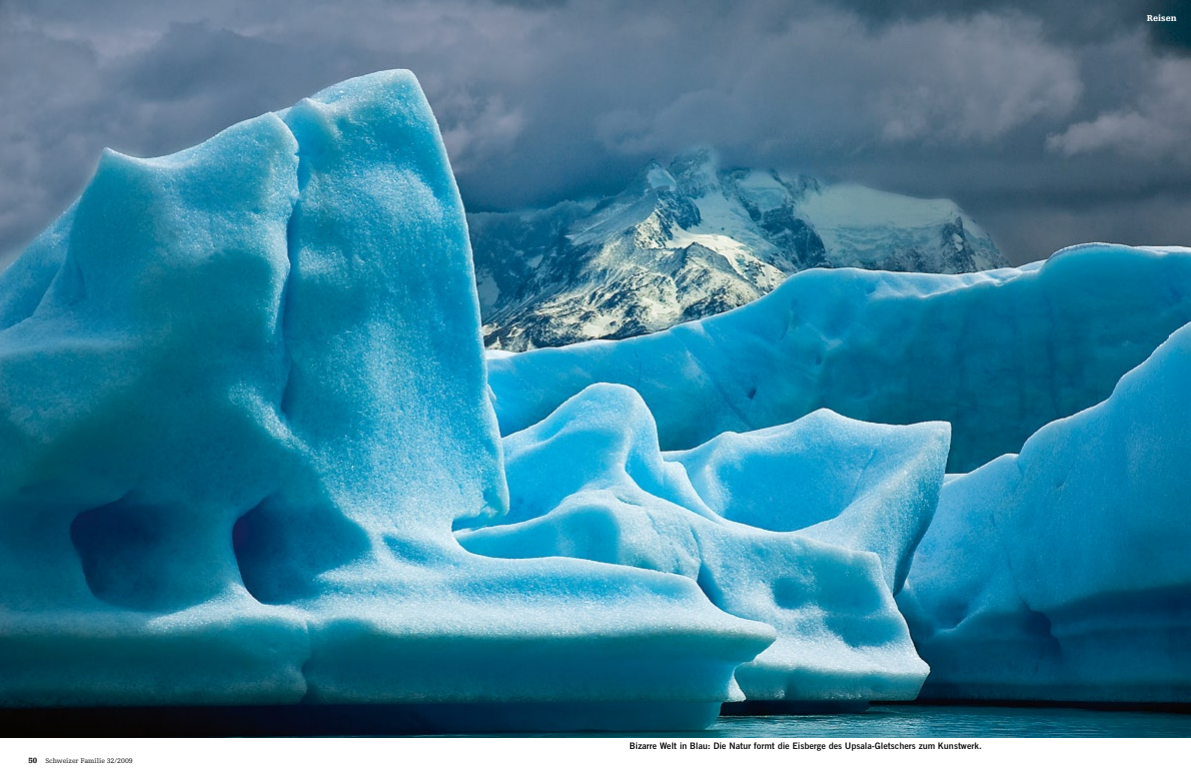
<style>
.page{position:relative;width:1191px;height:780px;background:#fff}
.page>*{position:absolute;margin:0;border:0;box-sizing:border-box;transform-origin:0 0}
._300_Legende_9pt_x11{font:9px "Trade Gothic LT Std Bd 2";color:#1a1718}
._000_Rubriktitel_kle{font:900 9px "Egyptienne FLT Std";color:#fff}
.t1{font:7px "Egyptienne FLT Std";color:#1a1718}
.s1{font-weight:900;font-size:8px}
</style>
<div class="page">
<img style="left:0;top:0;width:1191px;height:737px">
<p class="t1" style="left:28px;top:757px;width:106px"><span class="s1">50</span> Schweizer Familie 32/2009</p>
<p class="_000_Rubriktitel_kle" style="left:1146px;top:13px;width:31px">Reisen</p>
<p class="_300_Legende_9pt_x11" style="left:629px;top:740px;width:354px">Bizarre Welt in Blau: Die Natur formt die Eisberge des Upsala-Gletschers zum Kunstwerk.</p>
</div>
